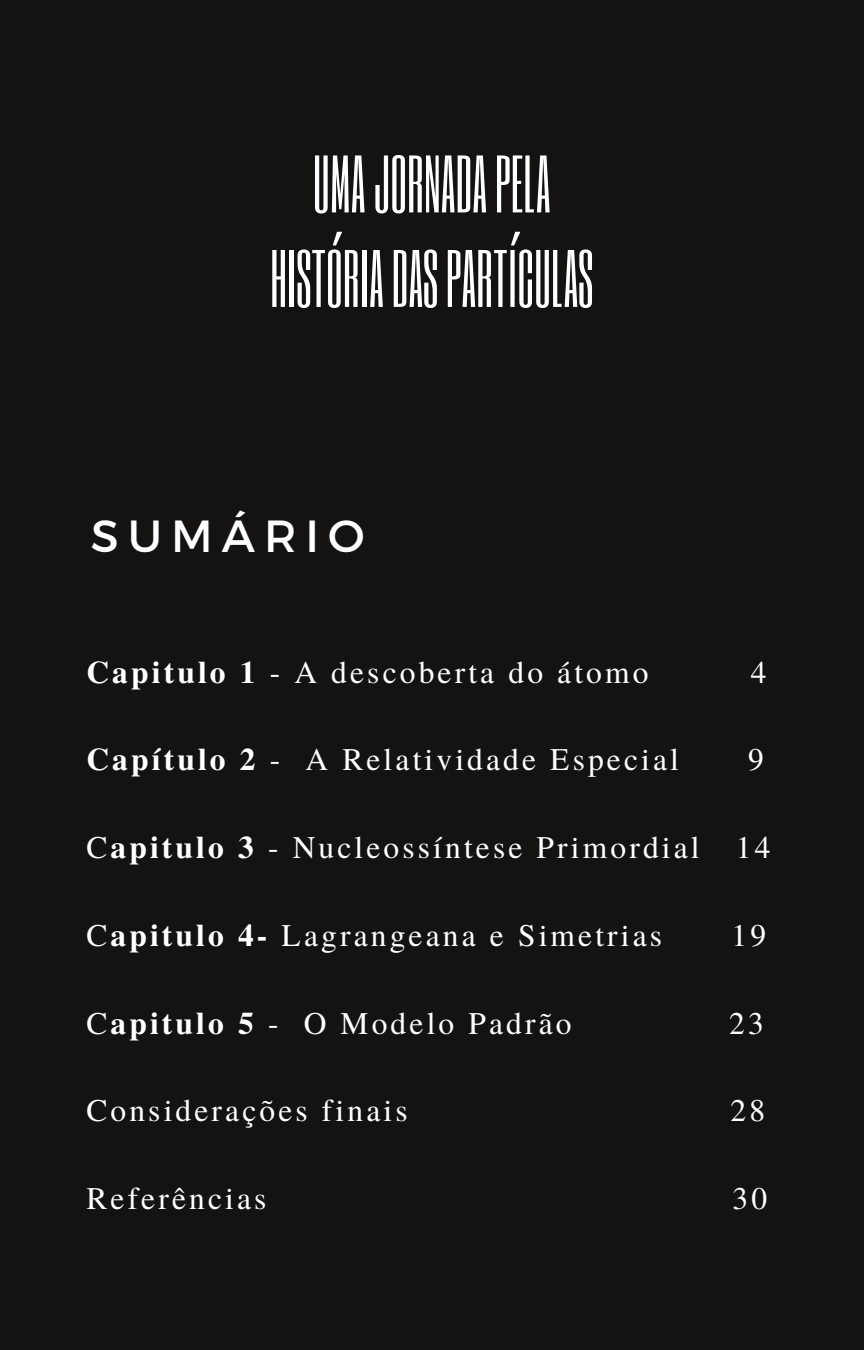
<style>
.page{position:relative;width:864px;height:1350px;background:#141312}
.page>*{position:absolute;margin:0;border:0;box-sizing:border-box;transform-origin:0 0}
.t1{font:67.5px/94.5px "Six Caps";color:#fff;text-align:center}
.t2{font:45px "Montserrat";letter-spacing:.2em;color:#fff}
.t3{font:31.5px "Te X Gyre Termes";letter-spacing:.1em;color:#fff}
.s1{font-weight:700}
</style>
<div class="page">
<p class="t1" style="left:270px;top:135px;width:324px">UMA JORNADA PELA<br>HISTÓRIA DAS PARTÍCULAS</p>
<h1 class="t2" style="left:91px;top:507px;width:275px">SUMÁRIO</h1>
<h2 class="t3" style="left:86px;top:649px;width:564px"><span class="s1">Capitulo 1</span> - A descoberta do átomo</h2>
<h2 class="t3" style="left:751px;top:649px;width:17px">4</h2>
<p class="t3" style="left:86px;top:737px;width:594px"><span class="s1">Capítulo 2</span> - A Relatividade Especial</p>
<p class="t3" style="left:748px;top:737px;width:17px">9</p>
<p class="t3" style="left:86px;top:825px;width:686px">C<span class="s1">apitulo 3</span> - Nucleossíntese Primordial 14</p>
<p class="t3" style="left:86px;top:913px;width:577px">C<span class="s1">apitulo 4-</span> Lagrangeana e Simetrias</p>
<p class="t3" style="left:731px;top:913px;width:36px">19</p>
<p class="t3" style="left:86px;top:1000px;width:487px">C<span class="s1">apitulo 5</span> - O Modelo Padrão</p>
<p class="t3" style="left:729px;top:1000px;width:36px">23</p>
<p class="t3" style="left:86px;top:1088px;width:323px">Considerações finais</p>
<p class="t3" style="left:730px;top:1088px;width:36px">28</p>
<p class="t3" style="left:86px;top:1176px;width:182px">Referências</p>
<p class="t3" style="left:733px;top:1176px;width:36px">30</p>
</div>
